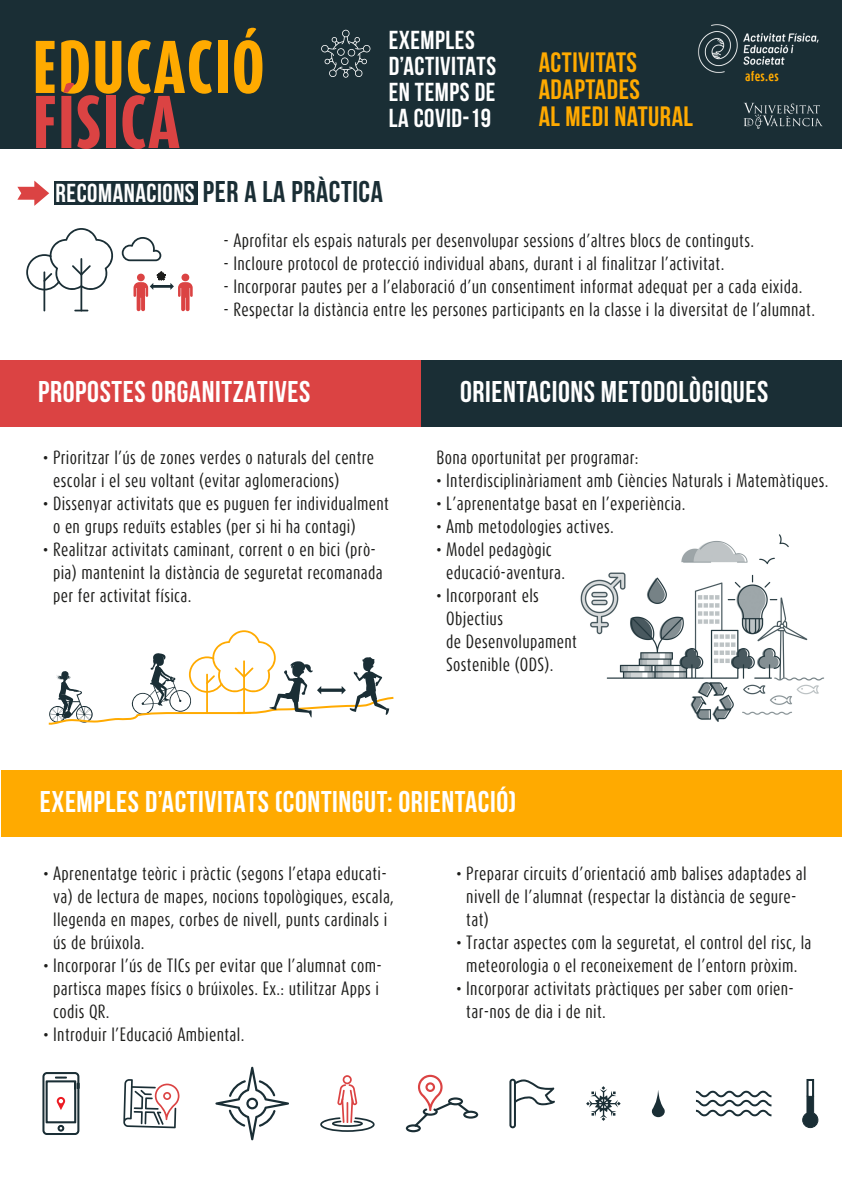
<style>
.page{position:relative;width:842px;height:1191px;background:#fff}
.page>*{position:absolute;margin:0;border:0;box-sizing:border-box;transform-origin:0 0}
.t1{font:800 62px "Dax Compact";letter-spacing:.02em;color:#fa0}
.t2{font:800 62px "Dax Compact";letter-spacing:.02em;color:#db4343}
.t3{font:700 30px "Bebas Neue";letter-spacing:.02em;color:#fff}
.t4{font:700 30px "Bebas Neue";letter-spacing:.02em;color:#1a2e35}
.t5{font:700 28px/27px "Bebas Neue";letter-spacing:.02em;color:#fa0}
.t6{font:700 28px/25px "Bebas Neue";letter-spacing:.02em;color:#fff}
.t7{font:700 26px/26px "Bebas Neue";letter-spacing:.02em;color:#fff}
.t8{font:16px/23px "Dax Compact";letter-spacing:.02em;color:#1d1d1b}
.t9{font:700 12px "Dax Compact";letter-spacing:.02em;color:#fa0}
.s1{font-size:26px;color:#fff}
</style>
<div class="page">
<img style="left:580px;top:534px;width:244px;height:188px">
<div style="left:0;top:360px;width:421px;height:67px;background:#db4343"></div>
<div style="left:421px;top:360px;width:421px;height:67px;background:#1a2e35"></div>
<div style="left:0;top:0;width:842px;height:148px;background:#1a2e35"></div>
<svg style="left:321px;top:30px;width:50px;height:48px"></svg>
<svg style="left:122px;top:237px;width:39px;height:24px"></svg>
<hr style="left:43px;top:271px;width:2px;height:40px;background:#1a2e35">
<hr style="left:80px;top:258px;width:2px;height:53px;background:#1a2e35">
<svg style="left:74px;top:310px;width:14px;height:1px"></svg>
<svg style="left:26px;top:228px;width:88px;height:63px"></svg>
<svg style="left:48px;top:630px;width:346px;height:95px"></svg>
<svg style="left:133px;top:272px;width:60px;height:39px"></svg>
<div style="left:54px;top:181px;width:144px;height:24px;background:#1a2e35"></div>
<svg style="left:17px;top:181px;width:32px;height:25px"></svg>
<div style="left:1px;top:770px;width:840px;height:67px;background:#fa0"></div>
<svg style="left:586px;top:1086px;width:35px;height:34px"></svg>
<svg style="left:652px;top:1090px;width:13px;height:27px"></svg>
<svg style="left:802px;top:1079px;width:17px;height:49px"></svg>
<svg style="left:696px;top:1090px;width:75px;height:26px"></svg>
<svg style="left:509px;top:1078px;width:46px;height:50px"></svg>
<svg style="left:215px;top:1066px;width:74px;height:74px"></svg>
<svg style="left:123px;top:1079px;width:57px;height:49px"></svg>
<svg style="left:406px;top:1074px;width:72px;height:58px"></svg>
<svg style="left:320px;top:1075px;width:55px;height:56px"></svg>
<svg style="left:42px;top:1072px;width:38px;height:63px"></svg>
<h1 class="t1" style="left:33px;top:27px;width:233px">EDUCACIÓ</h1>
<h1 class="t2" style="left:33px;top:82px;width:148px">FÍSICA</h1>
<h3 class="t6" style="left:389px;top:28px;width:117px">EXEMPLES<br>D’ACTIVITATS<br>EN TEMPS DE<br>LA COVID-19</h3>
<h3 class="t7" style="left:389px;top:27px;width:109px">EXEMPLES<br>D’ACTIVITATS<br>EN TEMPS DE<br>LA COVID-19</h3>
<h2 class="t4" style="left:56px;top:175px;width:329px"><span class="s1">RECOMANACIONS</span> PER A LA PRÀCTICA</h2>
<h3 class="t5" style="left:539px;top:49px;width:156px">ACTIVITATS<br>ADAPTADES<br>AL MEDI NATURAL</h3>
<h3 class="t5" style="left:539px;top:75px;width:127px">CONDICIÓ<br>FÍSICA I SALUT</h3>
<p class="t9" style="left:745px;top:68px;width:35px">afes.es</p>
<p class="t8" style="left:223px;top:229px;width:532px">- Aprofitar els espais naturals per desenvolupar sessions d’altres blocs de continguts.</p>
<p class="t8" style="left:223px;top:252px;width:502px">- Incloure protocol de protecció individual abans, durant i al finalitzar l’activitat.</p>
<p class="t8" style="left:223px;top:275px;width:580px">- Incorporar pautes per a l’elaboració d’un consentiment informat adequat per a cada eixida.</p>
<p class="t8" style="left:223px;top:298px;width:593px">- Respectar la distància entre les persones participants en la classe i la diversitat de l’alumnat.</p>
<h2 class="t3" style="left:38px;top:375px;width:274px">PROPOSTES ORGANITZATIVES</h2>
<h2 class="t3" style="left:460px;top:375px;width:310px">ORIENTACIONS METODOLÒGIQUES</h2>
<p class="t8" style="left:53px;top:445px;width:323px;text-indent:-10px">• Prioritzar l’ús de zones verdes o naturals del centre escolar i el seu voltant (evitar aglomeracions)</p>
<p class="t8" style="left:53px;top:491px;width:337px;text-indent:-10px">• Dissenyar activitats que es puguen fer individualment o en grups reduïts estables (per si hi ha contagi)</p>
<p class="t8" style="left:53px;top:537px;width:331px;text-indent:-10px">• Realitzar activitats caminant, corrent o en bici (prò&shy;pia) mantenint la distància de seguretat recomanada per fer activitat física.</p>
<p class="t8" style="left:436px;top:445px;width:204px">Bona oportunitat per programar:</p>
<p class="t8" style="left:436px;top:468px;width:393px">• Interdisciplinàriament amb Ciències Naturals i Matemàtiques.</p>
<p class="t8" style="left:436px;top:491px;width:251px">• L’aprenentatge basat en l’experiència.</p>
<p class="t8" style="left:436px;top:514px;width:179px">• Amb metodologies actives.</p>
<p class="t8" style="left:446px;top:537px;width:120px;text-indent:-10px">• Model pedagògic educació-aventura.</p>
<p class="t8" style="left:446px;top:583px;width:132px;text-indent:-10px">• Incorporant els<br>Objectius<br>de Desenvolupament<br>Sostenible (ODS).</p>
<h2 class="t3" style="left:40px;top:785px;width:478px">EXEMPLES D’ACTIVITATS (CONTINGUT: ORIENTACIÓ)</h2>
<p class="t8" style="left:53px;top:861px;width:342px;text-indent:-10px">• Aprenentatge teòric i pràctic (segons l’etapa educati&shy;va) de lectura de mapes, nocions topològiques, escala, llegenda en mapes, corbes de nivell, punts cardinals i ús de brúixola.</p>
<p class="t8" style="left:53px;top:953px;width:330px;text-indent:-10px">• Incorporar l’ús de TICs per evitar que l’alumnat com&shy;partisca mapes físics o brúixoles. Ex.: utilitzar Apps i codis QR.</p>
<p class="t8" style="left:43px;top:1022px;width:202px">• Introduir l’Educació Ambiental.</p>
<p class="t8" style="left:466px;top:861px;width:342px;text-indent:-10px">• Preparar circuits d’orientació amb balises adaptades al nivell de l’alumnat (respectar la distància de segure&shy;tat)</p>
<p class="t8" style="left:456px;top:930px;width:356px;text-align:center">• Tractar aspectes com la seguretat, el control del risc, la meteorologia o el reconeixement de l’entorn pròxim.</p>
<p class="t8" style="left:466px;top:976px;width:329px;text-indent:-10px">• Incorporar activitats pràctiques per saber com orien&shy;tar-nos de dia i de nit.</p>
</div>
